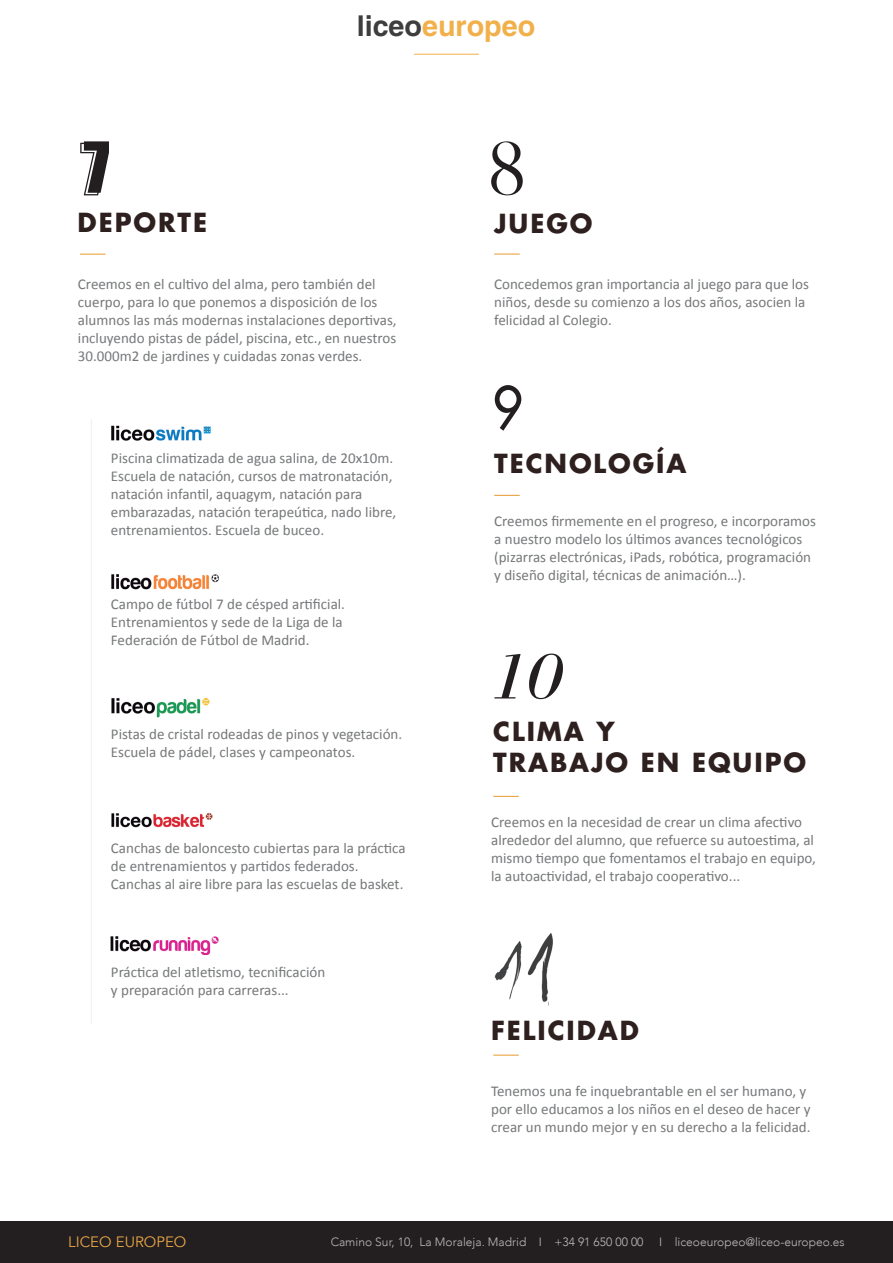
<style>
.page{position:relative;width:893px;height:1263px;background:#fff}
.page>*{position:absolute;margin:0;border:0;box-sizing:border-box;transform-origin:0 0}
.t1{font:78.9px "Bask Old Face";color:#231f20}
.t2{font:italic 66.45px "Bodoni FLF";color:#231f20;scale:1.04 1}
.t3{font:500 58.05px "Futura Std";color:#231f20;scale:.92 1}
.t4{font:700 28.65px "Helvetica";color:#f2b04b}
.titulos{font:700 25.5px "Futura Std";letter-spacing:.075em;color:#2e201f}
.Body-copy{font:15px/18px "Calibri";color:#757779}
.t5{font:15px "Avenir";color:#e9a546}
.t6{font:300 12px "Avenir";color:#fff}
.s1{color:#3e3e3f}
</style>
<div class="page">
<svg style="left:80px;top:254px;width:26px;height:1px"></svg>
<svg style="left:80px;top:141px;width:29px;height:54px"></svg>
<hr style="left:494px;top:253px;width:26px;height:2px;background:#e9a546">
<img style="left:111px;top:425px;width:100px;height:16px">
<img style="left:111px;top:574px;width:108px;height:16px">
<img style="left:111px;top:697px;width:99px;height:21px">
<img style="left:111px;top:813px;width:102px;height:15px">
<hr style="left:414px;top:54px;width:65px;height:1px;background:#f2b04b">
<hr style="left:91px;top:419px;width:1px;height:605px;background:#3e3e3f">
<svg style="left:494px;top:495px;width:26px;height:1px"></svg>
<img style="left:494px;top:933px;width:59px;height:73px">
<svg style="left:493px;top:796px;width:26px;height:1px"></svg>
<hr style="left:493px;top:1054px;width:26px;height:2px;background:#e9a546">
<img style="left:111px;top:936px;width:108px;height:19px">
<div style="left:0;top:1221px;width:893px;height:42px;background:#231f20"></div>
<h3 class="t4" style="left:357px;top:9px;width:180px"><span class="s1">liceo</span>europeo</h3>
<p class="titulos" style="left:78px;top:205px;width:131px">DEPORTE</p>
<p class="Body-copy" style="left:78px;top:275px;width:320px">Creemos en el cultivo del alma, pero también del cuerpo, para lo que ponemos a disposición de los alumnos las más modernas instalaciones deportivas, incluyendo pistas de pádel, piscina, etc., en nuestros 30.000m2 de jardines y cuidadas zonas verdes.</p>
<p class="Body-copy" style="left:111px;top:449px;width:287px">Piscina climatizada de agua salina, de 20x10m.<br>Escuela de natación, cursos de matronatación, natación infantil, aquagym, natación para embarazadas, natación terapeútica, nado libre, entrenamientos. Escuela de buceo.</p>
<p class="Body-copy" style="left:111px;top:595px;width:236px">Campo de fútbol 7 de césped artificial.</p>
<p class="Body-copy" style="left:111px;top:613px;width:233px">Entrenamientos y sede de la Liga de la</p>
<p class="Body-copy" style="left:111px;top:631px;width:200px">Federación de Fútbol de Madrid.</p>
<p class="Body-copy" style="left:111px;top:725px;width:293px">Pistas de cristal rodeadas de pinos y vegetación.</p>
<p class="Body-copy" style="left:111px;top:743px;width:246px">Escuela de pádel, clases y campeonatos.</p>
<p class="Body-copy" style="left:111px;top:839px;width:296px">Canchas de baloncesto cubiertas para la práctica</p>
<p class="Body-copy" style="left:111px;top:857px;width:249px">de entrenamientos y partidos federados.</p>
<p class="Body-copy" style="left:111px;top:875px;width:294px">Canchas al aire libre para las escuelas de basket.</p>
<p class="Body-copy" style="left:111px;top:963px;width:216px">Práctica del atletismo, tecnificación</p>
<p class="Body-copy" style="left:111px;top:981px;width:179px">y preparación para carreras...</p>
<h1 class="t1" style="left:488px;top:125px;width:40px">8</h1>
<p class="titulos" style="left:494px;top:207px;width:100px">JUEGO</p>
<p class="Body-copy" style="left:494px;top:275px;width:316px">Concedemos gran importancia al juego para que los niños, desde su comienzo a los dos años, asocien la felicidad al Colegio.</p>
<h3 class="t3" style="left:492px;top:372px;width:35px">9</h3>
<p class="titulos" style="left:494px;top:446px;width:194px">TECNOLOGÍA</p>
<p class="Body-copy" style="left:494px;top:512px;width:323px">Creemos firmemente en el progreso, e incorporamos</p>
<p class="Body-copy" style="left:494px;top:530px;width:310px">a nuestro modelo los últimos avances tecnológicos</p>
<p class="Body-copy" style="left:494px;top:548px;width:318px">(pizarras electrónicas, iPads, robótica, programación</p>
<p class="Body-copy" style="left:494px;top:566px;width:253px">y diseño digital, técnicas de animación…).</p>
<h2 class="t2" style="left:488px;top:641px;width:73px">10</h2>
<p class="titulos" style="left:493px;top:715px;width:123px">CLIMA Y</p>
<p class="titulos" style="left:493px;top:745px;width:314px">TRABAJO EN EQUIPO</p>
<p class="Body-copy" style="left:491px;top:813px;width:326px">Creemos en la necesidad de crear un clima afectivo alrededor del alumno, que refuerce su autoestima, al mismo tiempo que fomentamos el trabajo en equipo, la autoactividad, el trabajo cooperativo...</p>
<p class="titulos" style="left:491px;top:1014px;width:149px">FELICIDAD</p>
<p class="Body-copy" style="left:491px;top:1082px;width:321px">Tenemos una fe inquebrantable en el ser humano, y por ello educamos a los niños en el deseo de hacer y crear un mundo mejor y en su derecho a la felicidad.</p>
<p class="t5" style="left:68px;top:1233px;width:120px">LICEO EUROPEO</p>
<p class="t6" style="left:331px;top:1235px;width:314px">Camino Sur, 10, La Moraleja. Madrid I +34 91 650 00 00</p>
<p class="t6" style="left:659px;top:1235px;width:187px">I liceoeuropeo@liceo-europeo.es</p>
</div>
